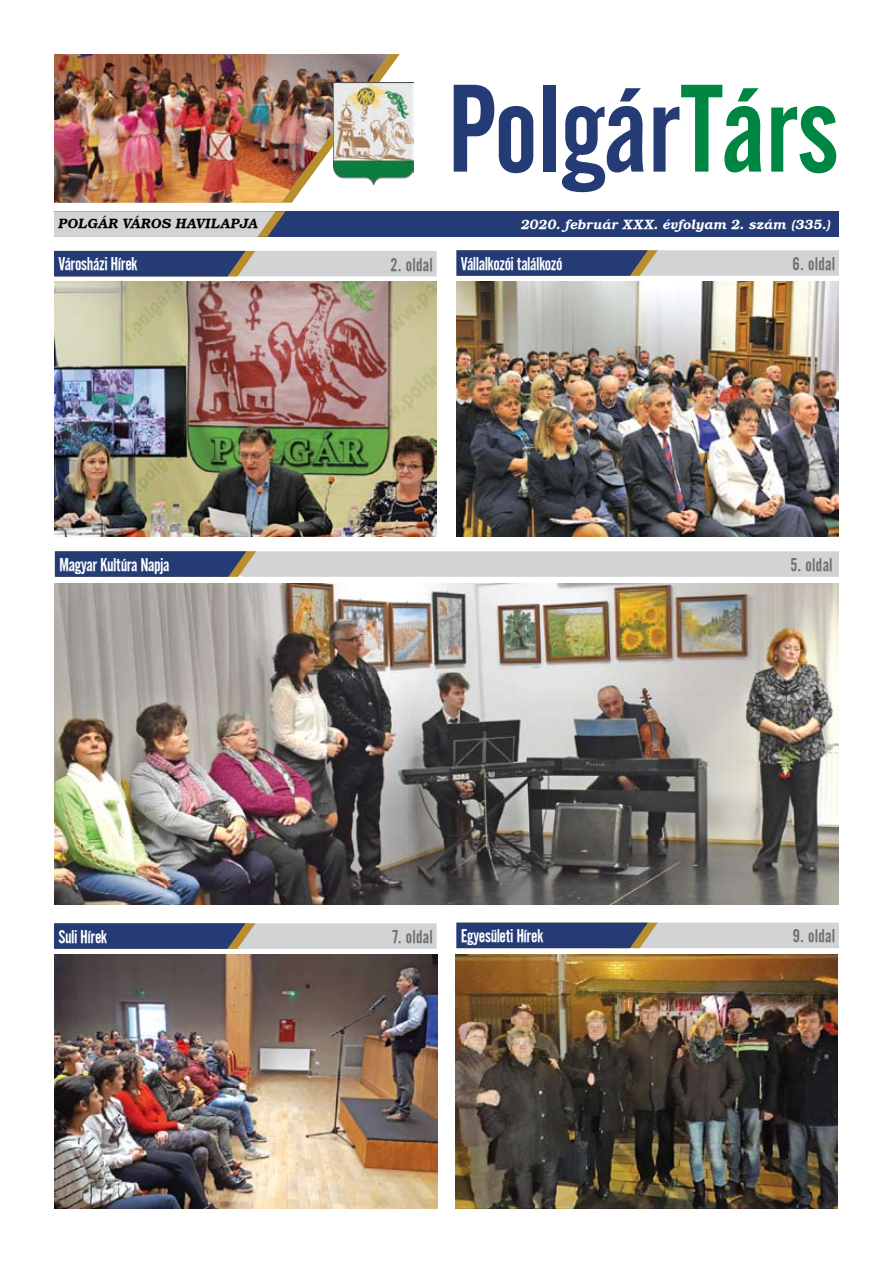
<style>
.page{position:relative;width:893px;height:1263px;background:#fff}
.page>*{position:absolute;margin:0;border:0;box-sizing:border-box;transform-origin:0 0}
.t1{font:123px "Alternate Gothic No 2 PFL Normal";color:#243b76}
.t2{font:18px "Alternate Gothic No 2 PFL Normal";letter-spacing:-.025em;color:#fff}
.t3{font:18px "Alternate Gothic No 2 PFL Normal";letter-spacing:.01em;color:#6d6f71}
.t4{font:italic 13.5px "Bookman PFL Bold";letter-spacing:.005em;color:#fff}
.t5{font:italic 13.5px "Bookman PFL Bold";letter-spacing:.01em;color:#000}
.s1{color:#008643}
</style>
<div class="page">
<img style="left:54px;top:54px;width:335px;height:149px">
<div style="left:54px;top:211px;width:785px;height:26px;background:#243b76"></div>
<svg style="left:54px;top:211px;width:231px;height:26px;background:#c8c8c6"></svg>
<img style="left:333px;top:82px;width:81px;height:103px">
<svg style="left:54px;top:251px;width:383px;height:25px;background:#7d88a2"></svg>
<img style="left:54px;top:281px;width:382px;height:255px">
<img style="left:456px;top:281px;width:382px;height:255px">
<img style="left:455px;top:954px;width:383px;height:255px">
<img style="left:55px;top:954px;width:382px;height:255px">
<svg style="left:456px;top:250px;width:383px;height:26px;background:#7f8aa3"></svg>
<svg style="left:54px;top:923px;width:383px;height:26px;background:#7f8aa3"></svg>
<svg style="left:456px;top:923px;width:383px;height:25px;background:#7e88a2"></svg>
<img style="left:54px;top:584px;width:785px;height:320px">
<svg style="left:55px;top:551px;width:784px;height:26px;background:#a9afbc"></svg>
<h1 class="t1" style="left:447px;top:61px;width:394px">Polgár<span class="s1">Társ</span></h1>
<p class="t5" style="left:58px;top:215px;width:201px">POLGÁR VÁROS HAVILAPJA</p>
<p class="t4" style="left:521px;top:216px;width:312px">2020. február XXX. évfolyam 2. szám (335.)</p>
<p class="t2" style="left:58px;top:254px;width:81px">Városházi Hírek</p>
<p class="t3" style="left:391px;top:254px;width:44px">2. oldal</p>
<p class="t2" style="left:461px;top:253px;width:103px">Vállalkozói találkozó</p>
<p class="t3" style="left:793px;top:254px;width:44px">6. oldal</p>
<p class="t2" style="left:59px;top:554px;width:112px">Magyar Kultúra Napja</p>
<p class="t3" style="left:790px;top:555px;width:44px">5. oldal</p>
<p class="t2" style="left:58px;top:926px;width:50px">Suli Hírek</p>
<p class="t3" style="left:393px;top:927px;width:42px">7. oldal</p>
<p class="t2" style="left:461px;top:926px;width:84px">Egyesületi Hírek</p>
<p class="t3" style="left:793px;top:926px;width:44px">9. oldal</p>
</div>
